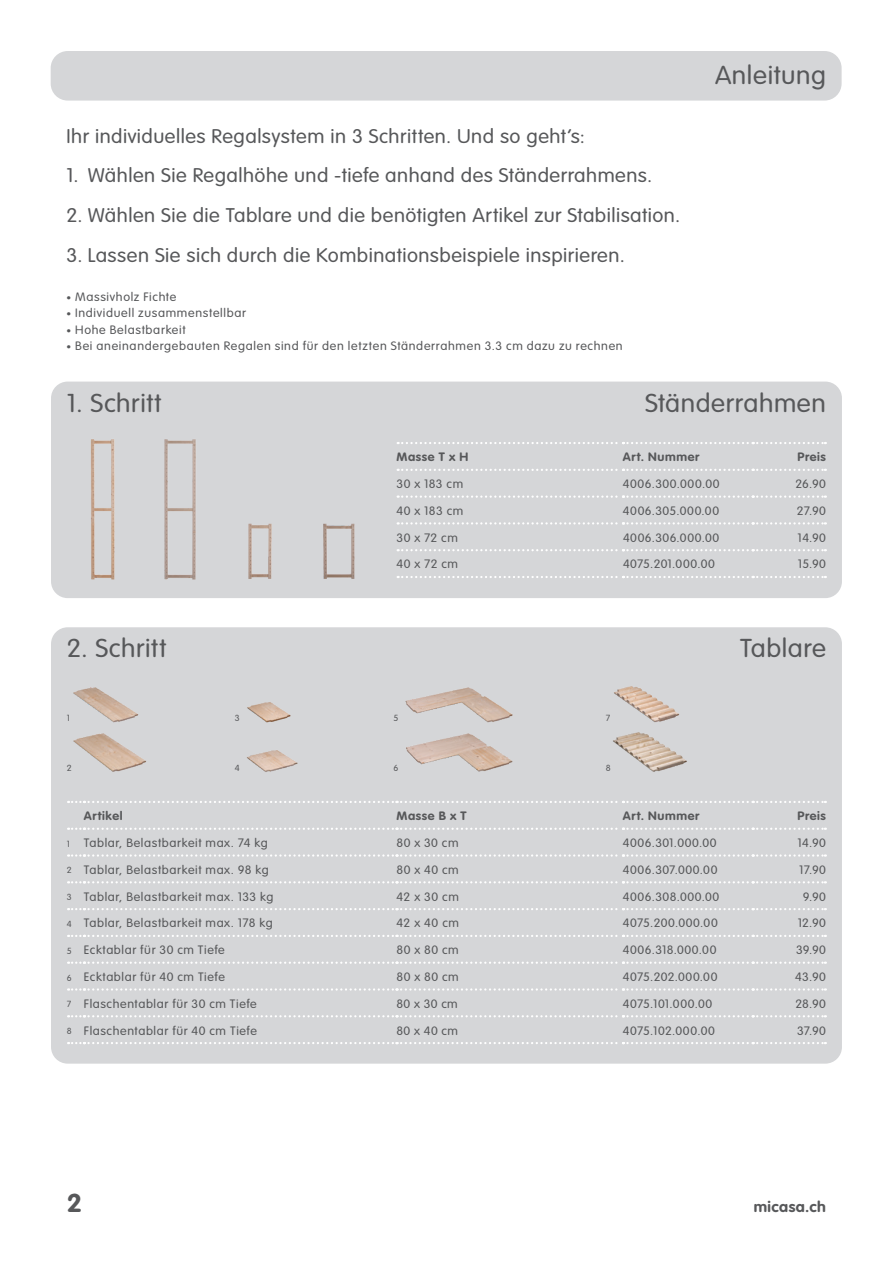
<style>
.page{position:relative;width:893px;height:1263px;background:#fff}
.page>*{position:absolute;margin:0;border:0;box-sizing:border-box;transform-origin:0 0}
.t1{font:300 25.5px "VAG Rounded Std";letter-spacing:.02em;color:#57585a;scale:1.05 1}
.t2{font:700 25.5px "VAG Rounded Std";color:#57585a;scale:1.05 1}
.t3{font:300 19.5px "VAG Rounded Std";letter-spacing:.025em;color:#57585a;scale:1.05 1}
.t4{font:700 15px "VAG Rounded Std";letter-spacing:.03em;color:#57585a;scale:1.05 1}
.t5{font:300 12px "VAG Rounded Std";letter-spacing:.05em;color:#57585a;scale:1.05 1}
.t6{font:700 12px "VAG Rounded Std";letter-spacing:.05em;color:#57585a;scale:1.05 1}
.t7{font:300 12px "VAG Rounded Std";letter-spacing:.03em;color:#57585a;scale:1.05 1}
.t8{font:300 8.7px "VAG Rounded Std";color:#57585a;scale:1.05 1}
.s1{font-size:9px}
.s2{font-size:8.7px}
</style>
<div class="page">
<div style="left:51px;top:51px;width:791px;height:50px;background:#d5d6d8;border-radius:17px"></div>
<div style="left:51px;top:382px;width:791px;height:216px;background:#d5d6d8;border-radius:17px"></div>
<div style="left:51px;top:627px;width:791px;height:437px;background:#d5d6d8;border-radius:17px"></div>
<svg style="left:398px;top:442px;width:428px;height:2px"></svg>
<svg style="left:398px;top:469px;width:428px;height:2px"></svg>
<svg style="left:398px;top:495px;width:428px;height:3px"></svg>
<svg style="left:398px;top:522px;width:428px;height:2px"></svg>
<svg style="left:398px;top:549px;width:428px;height:2px"></svg>
<svg style="left:398px;top:576px;width:428px;height:2px"></svg>
<svg style="left:68px;top:801px;width:758px;height:2px"></svg>
<svg style="left:68px;top:828px;width:758px;height:2px"></svg>
<svg style="left:68px;top:854px;width:758px;height:3px"></svg>
<svg style="left:68px;top:881px;width:758px;height:2px"></svg>
<svg style="left:68px;top:908px;width:758px;height:2px"></svg>
<svg style="left:68px;top:935px;width:758px;height:2px"></svg>
<svg style="left:68px;top:961px;width:758px;height:3px"></svg>
<svg style="left:68px;top:988px;width:758px;height:2px"></svg>
<svg style="left:68px;top:1015px;width:758px;height:2px"></svg>
<svg style="left:68px;top:1042px;width:758px;height:2px"></svg>
<img style="left:91px;top:439px;width:24px;height:141px">
<img style="left:164px;top:439px;width:32px;height:141px">
<img style="left:248px;top:523px;width:24px;height:56px">
<img style="left:323px;top:523px;width:32px;height:56px">
<img style="left:73px;top:687px;width:66px;height:36px">
<img style="left:73px;top:733px;width:73px;height:39px">
<img style="left:247px;top:702px;width:44px;height:21px">
<img style="left:405px;top:687px;width:108px;height:36px">
<img style="left:614px;top:686px;width:66px;height:36px">
<img style="left:613px;top:732px;width:74px;height:40px">
<img style="left:247px;top:750px;width:51px;height:22px">
<img style="left:406px;top:733px;width:107px;height:39px">
<h2 class="t3" style="left:67px;top:125px;width:495px">Ihr individuelles Regalsystem in 3 Schritten. Und so geht‘s:</h2>
<h2 class="t3" style="left:67px;top:164px;width:559px">1. Wählen Sie Regalhöhe und -tiefe anhand des Ständerrahmens.</h2>
<h2 class="t3" style="left:67px;top:204px;width:586px">2. Wählen Sie die Tablare und die benötigten Artikel zur Stabilisation.</h2>
<h2 class="t3" style="left:67px;top:244px;width:533px">3. Lassen Sie sich durch die Kombinationsbeispiele inspirieren.</h2>
<p class="t5" style="left:67px;top:290px;width:106px"><span class="s1">•</span> Massivholz Fichte</p>
<p class="t5" style="left:67px;top:306px;width:172px"><span class="s1">•</span> Individuell zusammenstellbar</p>
<p class="t5" style="left:67px;top:323px;width:115px"><span class="s1">•</span> Hohe Belastbarkeit</p>
<p class="t5" style="left:67px;top:339px;width:531px"><span class="s1">•</span> Bei aneinandergebauten Regalen sind für den letzten Ständerrahmen 3.3 cm dazu zu rechnen</p>
<h1 class="t1" style="left:715px;top:61px;width:107px">Anleitung</h1>
<h1 class="t1" style="left:67px;top:388px;width:92px">1. Schritt</h1>
<h1 class="t1" style="left:67px;top:634px;width:96px">2. Schritt</h1>
<h1 class="t1" style="left:645px;top:388px;width:174px">Ständerrahmen</h1>
<p class="t6" style="left:396px;top:450px;width:70px">Masse T x H</p>
<p class="t6" style="left:623px;top:450px;width:74px">Art. Nummer</p>
<p class="t6" style="left:797px;top:450px;width:29px">Preis</p>
<p class="t5" style="left:396px;top:477px;width:65px">30 x 183 cm</p>
<p class="t5" style="left:623px;top:477px;width:93px">4006.300.000.00</p>
<p class="t5" style="left:795px;top:477px;width:31px">26.90</p>
<p class="t5" style="left:397px;top:504px;width:65px">40 x 183 cm</p>
<p class="t5" style="left:623px;top:504px;width:93px">4006.305.000.00</p>
<p class="t5" style="left:797px;top:504px;width:29px">27.90</p>
<p class="t5" style="left:397px;top:531px;width:60px">30 x 72 cm</p>
<p class="t5" style="left:623px;top:531px;width:93px">4006.306.000.00</p>
<p class="t5" style="left:798px;top:531px;width:29px">14.90</p>
<p class="t5" style="left:397px;top:557px;width:60px">40 x 72 cm</p>
<p class="t7" style="left:623px;top:557px;width:89px">4075.201.000.00</p>
<p class="t5" style="left:798px;top:557px;width:28px">15.90</p>
<h1 class="t1" style="left:740px;top:634px;width:83px">Tablare</h1>
<p class="t8" style="left:67px;top:713px;width:5px">1</p>
<p class="t8" style="left:235px;top:713px;width:6px">3</p>
<p class="t8" style="left:393px;top:713px;width:6px">5</p>
<p class="t8" style="left:606px;top:713px;width:6px">7</p>
<p class="t8" style="left:67px;top:763px;width:6px">2</p>
<p class="t8" style="left:235px;top:763px;width:6px">4</p>
<p class="t8" style="left:393px;top:763px;width:6px">6</p>
<p class="t8" style="left:606px;top:763px;width:6px">8</p>
<p class="t6" style="left:84px;top:809px;width:38px">Artikel</p>
<p class="t6" style="left:396px;top:809px;width:68px">Masse B x T</p>
<p class="t6" style="left:623px;top:809px;width:74px">Art. Nummer</p>
<p class="t6" style="left:797px;top:809px;width:29px">Preis</p>
<p class="t5" style="left:67px;top:836px;width:193px"><span class="s2">1</span> Tablar, Belastbarkeit max. 74 kg</p>
<p class="t5" style="left:396px;top:836px;width:61px">80 x 30 cm</p>
<p class="t5" style="left:623px;top:836px;width:91px">4006.301.000.00</p>
<p class="t5" style="left:798px;top:836px;width:29px">14.90</p>
<p class="t5" style="left:67px;top:863px;width:194px"><span class="s2">2</span> Tablar, Belastbarkeit max. 98 kg</p>
<p class="t5" style="left:396px;top:863px;width:61px">80 x 40 cm</p>
<p class="t5" style="left:623px;top:863px;width:91px">4006.307.000.00</p>
<p class="t5" style="left:799px;top:863px;width:27px">17.90</p>
<p class="t5" style="left:67px;top:889px;width:198px"><span class="s2">3</span> Tablar, Belastbarkeit max. 133 kg</p>
<p class="t5" style="left:396px;top:889px;width:61px">42 x 30 cm</p>
<p class="t5" style="left:623px;top:889px;width:93px">4006.308.000.00</p>
<p class="t5" style="left:803px;top:889px;width:23px">9.90</p>
<p class="t5" style="left:67px;top:916px;width:197px"><span class="s2">4</span> Tablar, Belastbarkeit max. 178 kg</p>
<p class="t5" style="left:396px;top:916px;width:61px">42 x 40 cm</p>
<p class="t5" style="left:623px;top:916px;width:92px">4075.200.000.00</p>
<p class="t5" style="left:798px;top:916px;width:29px">12.90</p>
<p class="t5" style="left:67px;top:943px;width:152px"><span class="s2">5</span> Ecktablar für 30 cm Tiefe</p>
<p class="t5" style="left:396px;top:943px;width:61px">80 x 80 cm</p>
<p class="t5" style="left:623px;top:943px;width:91px">4006.318.000.00</p>
<p class="t5" style="left:796px;top:943px;width:30px">39.90</p>
<p class="t5" style="left:67px;top:970px;width:152px"><span class="s2">6</span> Ecktablar für 40 cm Tiefe</p>
<p class="t5" style="left:396px;top:970px;width:61px">80 x 80 cm</p>
<p class="t5" style="left:623px;top:970px;width:92px">4075.202.000.00</p>
<p class="t5" style="left:795px;top:970px;width:31px">43.90</p>
<p class="t5" style="left:67px;top:997px;width:182px"><span class="s2">7</span> Flaschentablar für 30 cm Tiefe</p>
<p class="t5" style="left:396px;top:997px;width:60px">80 x 30 cm</p>
<p class="t5" style="left:623px;top:997px;width:87px">4075.101.000.00</p>
<p class="t5" style="left:795px;top:997px;width:31px">28.90</p>
<p class="t5" style="left:67px;top:1023px;width:182px"><span class="s2">8</span> Flaschentablar für 40 cm Tiefe</p>
<p class="t5" style="left:396px;top:1023px;width:60px">80 x 40 cm</p>
<p class="t5" style="left:623px;top:1023px;width:89px">4075.102.000.00</p>
<p class="t5" style="left:797px;top:1023px;width:29px">37.90</p>
<h1 class="t2" style="left:67px;top:1188px;width:16px">2</h1>
<p class="t4" style="left:754px;top:1198px;width:70px">micasa.ch</p>
</div>
